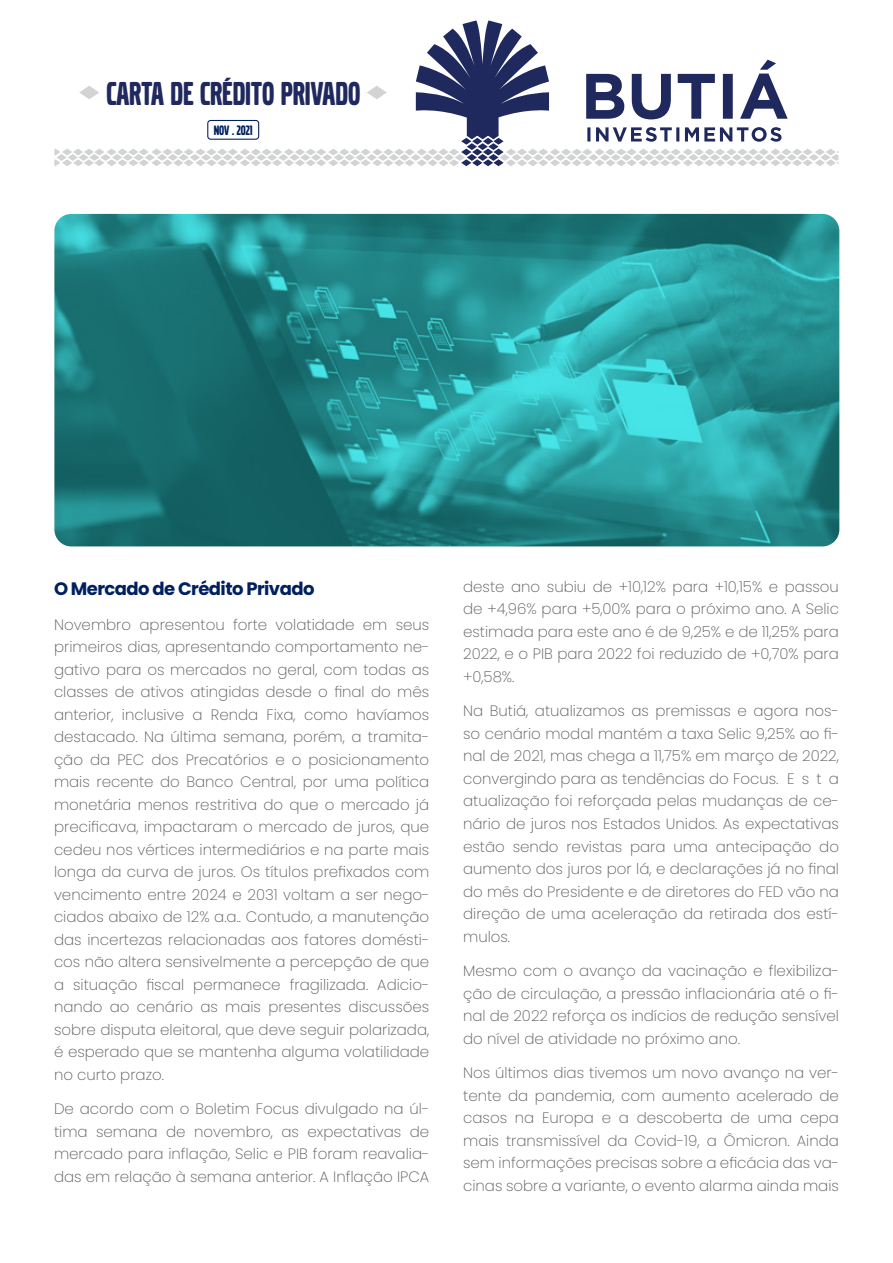
<style>
.page{position:relative;width:893px;height:1263px;background:#fff}
.page>*{position:absolute;margin:0;border:0;box-sizing:border-box;transform-origin:0 0}
.t1{font:34.5px "Volvo Broad";color:#1f295d}
.t2{font:700 18px "Poppins";letter-spacing:-.03em;color:#002060}
.t3{font:200 15px/22.5px "Poppins";color:#58595b;text-align:justify}
.t4{font:14.25px "Volvo Broad";color:#002060}
</style>
<div class="page">
<svg style="left:54px;top:20px;width:784px;height:146px"></svg>
<div style="left:207px;top:120px;width:52px;height:20px;border:1px solid #002060;border-radius:3px"></div>
<img style="left:54px;top:214px;width:785px;height:332px">
<h1 class="t1" style="left:106px;top:74px;width:255px">CARTA DE CRÉDITO PRIVADO</h1>
<p class="t4" style="left:214px;top:122px;width:41px">NOV . 2021</p>
<p class="t2" style="left:54px;top:578px;width:262px">O Mercado de Crédito Privado</p>
<p class="t3" style="left:54px;top:613px;width:377px">Novembro apresentou forte volatidade em seus primeiros dias, apresentando comportamento ne&shy;gativo para os mercados no geral, com todas as classes de ativos atingidas desde o final do mês anterior, inclusive a Renda Fixa, como havíamos destacado. Na última semana, porém, a tramita&shy;ção da PEC dos Precatórios e o posicionamento mais recente do Banco Central, por uma política monetária menos restritiva do que o mercado já precificava, impactaram o mercado de juros, que cedeu nos vértices intermediários e na parte mais longa da curva de juros. Os títulos prefixados com vencimento entre 2024 e 2031 voltam a ser nego&shy;ciados abaixo de 12% a.a.. Contudo, a manutenção das incertezas relacionadas aos fatores domésti&shy;cos não altera sensivelmente a percepção de que a situação fiscal permanece fragilizada. Adicio&shy;nando ao cenário as mais presentes discussões sobre disputa eleitoral, que deve seguir polarizada, é esperado que se mantenha alguma volatilidade no curto prazo.</p>
<p class="t3" style="left:54px;top:1098px;width:377px">De acordo com o Boletim Focus divulgado na úl&shy;tima semana de novembro, as expectativas de mercado para inflação, Selic e PIB foram reavalia&shy;das em relação à semana anterior. A Inflação IPCA</p>
<p class="t3" style="left:463px;top:575px;width:377px">deste ano subiu de +10,12% para +10,15% e passou de +4,96% para +5,00% para o próximo ano. A Selic estimada para este ano é de 9,25% e de 11,25% para 2022, e o PIB para 2022 foi reduzido de +0,70% para +0,58%.</p>
<p class="t3" style="left:463px;top:700px;width:377px">Na Butiá, atualizamos as premissas e agora nos&shy;so cenário modal mantém a taxa Selic 9,25% ao fi&shy;nal de 2021, mas chega a 11,75% em março de 2022, convergindo para as tendências do Focus. E s t a atualização foi reforçada pelas mudanças de ce&shy;nário de juros nos Estados Unidos. As expectativas estão sendo revistas para uma antecipação do aumento dos juros por lá, e declarações já no final do mês do Presidente e de diretores do FED vão na direção de uma aceleração da retirada dos estí&shy;mulos.</p>
<p class="t3" style="left:463px;top:959px;width:377px">Mesmo com o avanço da vacinação e flexibiliza&shy;ção de circulação, a pressão inflacionária até o fi&shy;nal de 2022 reforça os indícios de redução sensível do nível de atividade no próximo ano.</p>
<p class="t3" style="left:463px;top:1061px;width:377px">Nos últimos dias tivemos um novo avanço na ver&shy;tente da pandemia, com aumento acelerado de casos na Europa e a descoberta de uma cepa mais transmissível da Covid-19, a Ômicron. Ainda sem informações precisas sobre a eficácia das va&shy;cinas sobre a variante, o evento alarma ainda mais</p>
</div>
